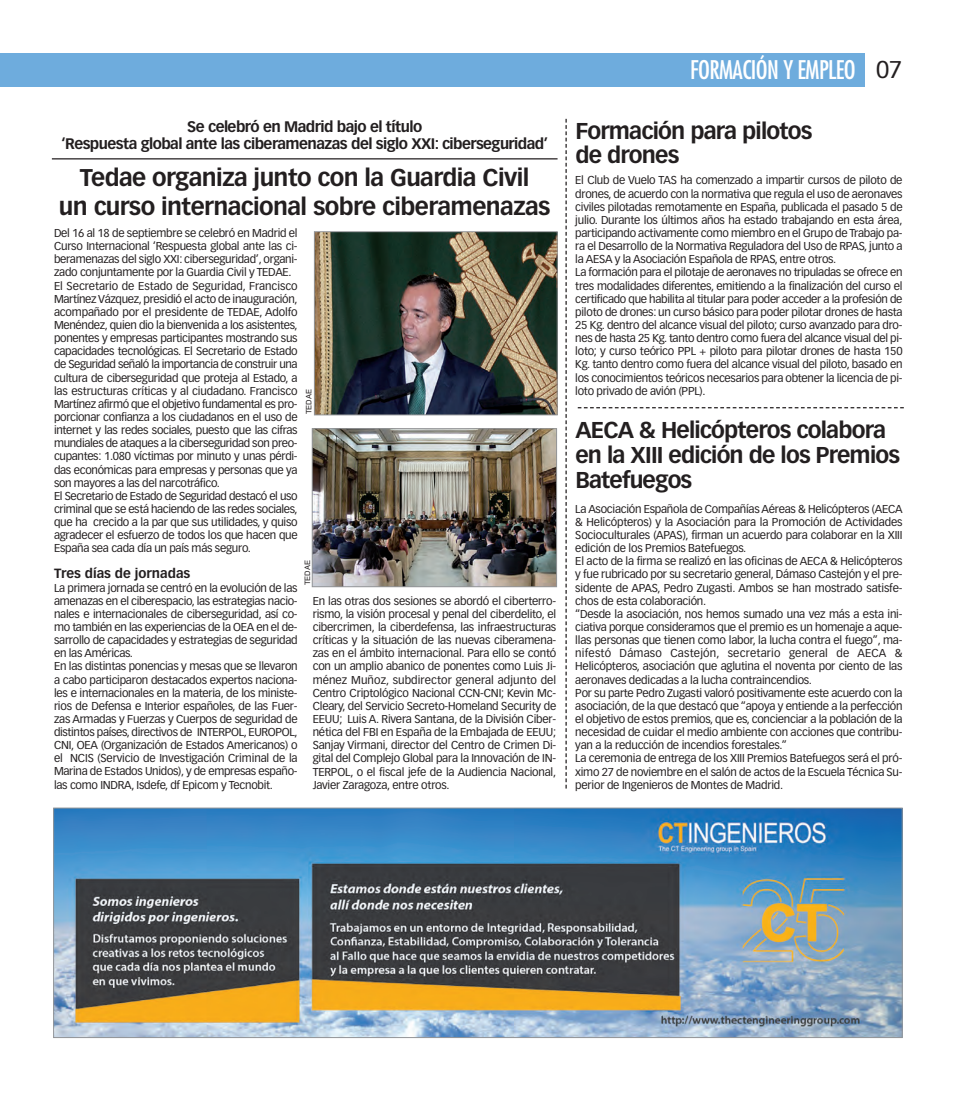
<style>
.page{position:relative;width:957px;height:1099px;background:#fff}
.page>*{position:absolute;margin:0;border:0;box-sizing:border-box;transform-origin:0 0}
.t1{font:condensed 25px "Futura";letter-spacing:-.025em;color:#fff}
.t2{font:700 23.75px/28.8px "Vectora LH";letter-spacing:-.025em;color:#231f20;text-align:center}
.t3{font:700 22.5px/25px "Vectora LH";letter-spacing:-.035em;color:#231f20}
.t4{font:700 15px/17.5px "Vectora LH";letter-spacing:-.035em;color:#231f20;text-align:center}
.t5{font:700 13.12px "Vectora LH";color:#231f20}
.t6{font:11.25px/13.1px "Vectora LH";letter-spacing:-.02em;color:#231f20}
.t7{font:7.5px "Helvetica";color:#231f20}
.s1{font-family:"Vectora LH";font-stretch:normal;font-size:23.75px;color:#231f20}
</style>
<div class="page">
<div style="left:0;top:53px;width:865px;height:33px;background:#6eacdd"></div>
<hr style="left:52px;top:158px;width:505px;height:1px;background:#231f20">
<svg style="left:565px;top:119px;width:2px;height:669px"></svg>
<img style="left:55px;top:809px;width:845px;height:226px">
<div style="left:53px;top:807px;width:849px;height:230px;border:1px solid #939598"></div>
<img style="left:316px;top:233px;width:239px;height:180px">
<div style="left:314px;top:231px;width:243px;height:184px;border:1px solid #939598"></div>
<img style="left:314px;top:430px;width:241px;height:155px">
<div style="left:312px;top:428px;width:245px;height:159px;border:1px solid #939598"></div>
<svg style="left:578px;top:407px;width:326px;height:1px"></svg>
<p class="t4" style="left:61px;top:119px;width:488px">Se celebró en Madrid bajo el título<br>‘Respuesta global ante las ciberamenazas del siglo XXI: ciberseguridad’</p>
<p class="t2" style="left:59px;top:165px;width:493px">Tedae organiza junto con la Guardia Civil<br>un curso internacional sobre ciberamenazas</p>
<p class="t6" style="left:54px;top:227px;width:245px">Del 16 al 18 de septiembre se celebró en Madrid el Curso Internacional ‘Respuesta global ante las ci&shy;beramenazas del siglo XXI: ciberseguridad’, organi&shy;zado conjuntamente por la Guardia Civil y TEDAE.<br>El Secretario de Estado de Seguridad, Francisco Martínez Vázquez, presidió el acto de inauguración, acompañado por el presidente de TEDAE, Adolfo Menéndez, quien dio la bienvenida a los asistentes, ponentes y empresas participantes mostrando sus capacidades tecnológicas. El Secretario de Estado de Seguridad señaló la importancia de construir una cultura de ciberseguridad que proteja al Estado, a las estructuras críticas y al ciudadano. Francisco Martínez afirmó que el objetivo fundamental es pro&shy;porcionar confianza a los ciudadanos en el uso de internet y las redes sociales, puesto que las cifras mundiales de ataques a la ciberseguridad son preo&shy;cupantes: 1.080 víctimas por minuto y unas pérdi&shy;das económicas para empresas y personas que ya son mayores a las del narcotráfico.<br>El Secretario de Estado de Seguridad destacó el uso criminal que se está haciendo de las redes sociales, que ha crecido a la par que sus utilidades, y quiso agradecer el esfuerzo de todos los que hacen que España sea cada día un país más seguro.</p>
<p class="t5" style="left:54px;top:568px;width:138px">Tres días de jornadas</p>
<p class="t6" style="left:54px;top:581px;width:245px">La primera jornada se centró en la evolución de las amenazas en el ciberespacio, las estrategias nacio&shy;nales e internacionales de ciberseguridad, así co&shy;mo también en las experiencias de la OEA en el de&shy;sarrollo de capacidades y estrategias de seguridad en las Américas.<br>En las distintas ponencias y mesas que se llevaron a cabo participaron destacados expertos naciona&shy;les e internacionales en la materia, de los ministe&shy;rios de Defensa e Interior españoles, de las Fuer&shy;zas Armadas y Fuerzas y Cuerpos de seguridad de distintos países, directivos de INTERPOL, EUROPOL, CNI, OEA (Organización de Estados Americanos) o el NCIS (Servicio de Investigación Criminal de la Marina de Estados Unidos), y de empresas españo&shy;las como INDRA, Isdefe, df Epicom y Tecnobit.</p>
<p class="t7" style="left:306px;top:414px;width:27px;rotate:-90deg">TEDAE</p>
<p class="t7" style="left:305px;top:585px;width:27px;rotate:-90deg">TEDAE</p>
<p class="t6" style="left:313px;top:595px;width:245px;text-align:justify">En las otras dos sesiones se abordó el ciberterro&shy;rismo, la visión procesal y penal del ciberdelito, el cibercrimen, la ciberdefensa, las infraestructuras críticas y la situación de las nuevas ciberamena&shy;zas en el ámbito internacional. Para ello se contó con un amplio abanico de ponentes como Luis Ji&shy;ménez Muñoz, subdirector general adjunto del Centro Criptológico Nacional CCN-CNI; Kevin Mc-Cleary, del Servicio Secreto-Homeland Security de EEUU; Luis A. Rivera Santana, de la División Ciber&shy;nética del FBI en España de la Embajada de EEUU; Sanjay Virmani, director del Centro de Crimen Di&shy;gital del Complejo Global para la Innovación de IN-TERPOL, o el fiscal jefe de la Audiencia Nacional, Javier Zaragoza, entre otros.</p>
<p class="t1" style="left:690px;top:58px;width:214px">FORMACIÓN Y EMPLEO <span class="s1">07</span></p>
<p class="t3" style="left:575px;top:121px;width:239px;line-height:23.8px">Formación para pilotos de drones</p>
<p class="t6" style="left:575px;top:175px;width:329px">El Club de Vuelo TAS ha comenzado a impartir cursos de piloto de drones, de acuerdo con la normativa que regula el uso de aeronaves civiles pilotadas remotamente en España, publicada el pasado 5 de julio. Durante los últimos años ha estado trabajando en esta área, participando activamente como miembro en el Grupo de Trabajo pa&shy;ra el Desarrollo de la Normativa Reguladora del Uso de RPAS, junto a la AESA y la Asociación Española de RPAS, entre otros.<br>La formación para el pilotaje de aeronaves no tripuladas se ofrece en tres modalidades diferentes, emitiendo a la finalización del curso el certificado que habilita al titular para poder acceder a la profesión de piloto de drones: un curso básico para poder pilotar drones de hasta 25 Kg. dentro del alcance visual del piloto; curso avanzado para dro&shy;nes de hasta 25 Kg. tanto dentro como fuera del alcance visual del pi&shy;loto; y curso teórico PPL + piloto para pilotar drones de hasta 150<br>Kg. tanto dentro como fuera del alcance visual del piloto, basado en los conocimientos teóricos necesarios para obtener la licencia de pi&shy;loto privado de avión (PPL).</p>
<p class="t3" style="left:575px;top:419px;width:326px">AECA &amp; Helicópteros colabora en la XIII edición de los Premios<br>Batefuegos</p>
<p class="t6" style="left:575px;top:503px;width:329px">La Asociación Española de Compañías Aéreas &amp; Helicópteros (AECA &amp; Helicópteros) y la Asociación para la Promoción de Actividades Socioculturales (APAS), firman un acuerdo para colaborar en la XIII edición de los Premios Batefuegos.<br>El acto de la firma se realizó en las oficinas de AECA &amp; Helicópteros y fue rubricado por su secretario general, Dámaso Castejón y el pre&shy;sidente de APAS, Pedro Zugasti. Ambos se han mostrado satisfe&shy;chos de esta colaboración.<br>“Desde la asociación, nos hemos sumado una vez más a esta ini&shy;ciativa porque consideramos que el premio es un homenaje a aque&shy;llas personas que tienen como labor, la lucha contra el fuego”, ma&shy;nifestó Dámaso Castejón, secretario general de AECA &amp; Helicópteros, asociación que aglutina el noventa por ciento de las aeronaves dedicadas a la lucha contraincendios.<br>Por su parte Pedro Zugasti valoró positivamente este acuerdo con la asociación, de la que destacó que “apoya y entiende a la perfección el objetivo de estos premios, que es, concienciar a la población de la necesidad de cuidar el medio ambiente con acciones que contribu&shy;yan a la reducción de incendios forestales.”<br>La ceremonia de entrega de los XIII Premios Batefuegos será el pró&shy;ximo 27 de noviembre en el salón de actos de la Escuela Técnica Su&shy;perior de Ingenieros de Montes de Madrid.</p>
</div>
